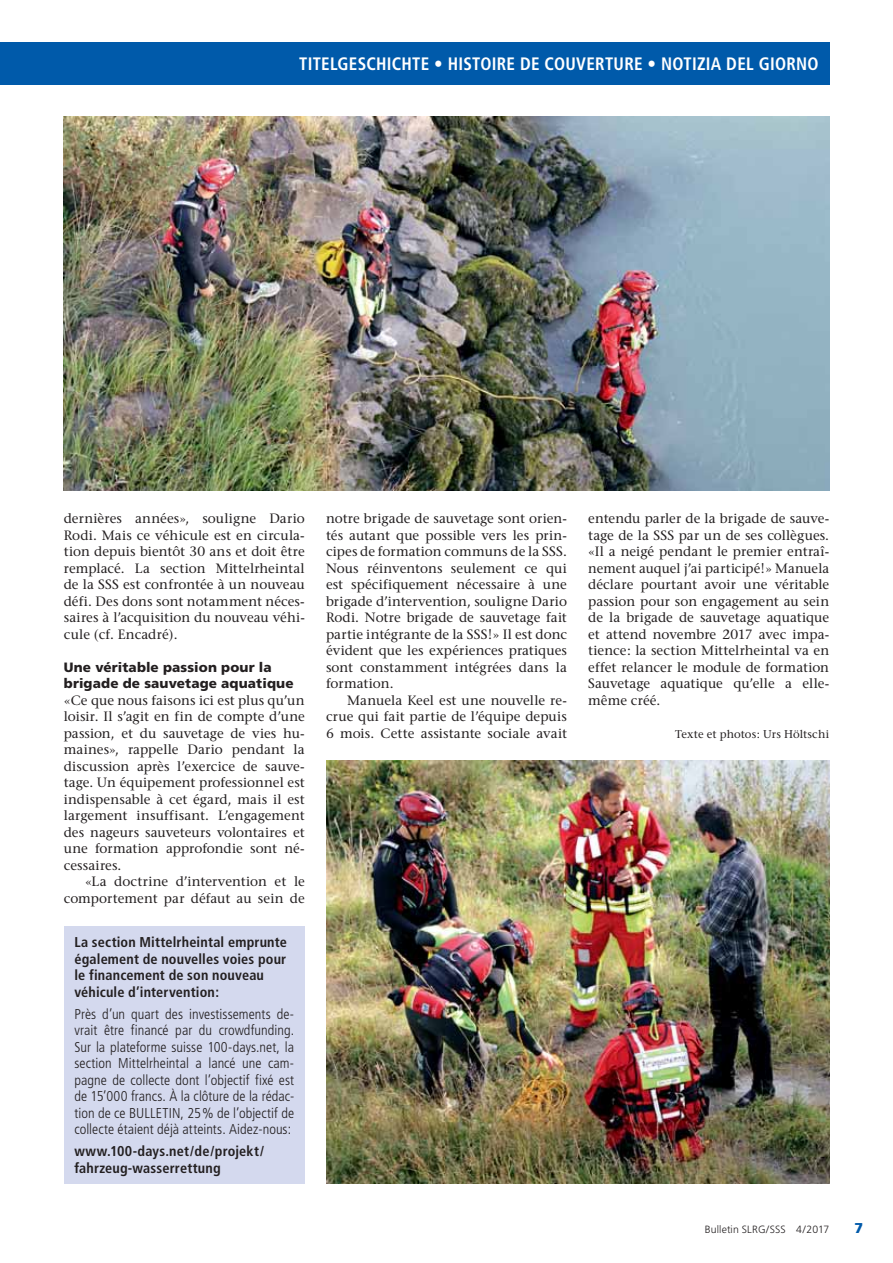
<style>
.page{position:relative;width:893px;height:1263px;background:#fff}
.page>*{position:absolute;margin:0;border:0;box-sizing:border-box;transform-origin:0 0}
.t1{font:700 condensed 18px "Frutiger";letter-spacing:.015em;color:#fff;scale:.95 1}
.t2{font:300 condensed 14.25px/16.5px "Frutiger";letter-spacing:.005em;color:#231f20;text-align:justify}
.t3{font:700 condensed 14.25px/16.5px "Frutiger";letter-spacing:.01em;color:#231f20}
.t4{font:900 14.25px "Frutiger";color:#005aaa}
.t5{font:13.5px/16.5px "Stone Serif";letter-spacing:.005em;color:#231f20;text-align:justify}
.t6{font:900 13.5px/16.5px "Frutiger";letter-spacing:.01em;color:#231f20}
.t7{font:11.25px "Stone Serif";color:#231f20}
.t8{font:300 10.5px "Frutiger";letter-spacing:.01em;color:#231f20}
</style>
<div class="page">
<div style="left:0;top:43px;width:829px;height:42px;background:#005aaa"></div>
<img style="left:64px;top:117px;width:765px;height:373px">
<img style="left:326px;top:761px;width:503px;height:422px">
<div style="left:64px;top:926px;width:241px;height:257px;background:#d4d9ee"></div>
<h1 class="t1" style="left:299px;top:56px;width:548px">TITELGESCHICHTE • HISTOIRE DE COUVERTURE • NOTIZIA DEL GIORNO</h1>
<p class="t5" style="left:64px;top:512px;width:243px">dernières années», souligne Dario Rodi. Mais ce véhicule est en circula&shy;tion depuis bientôt 30 ans et doit être remplacé. La section Mittelrheintal de la SSS est confrontée à un nouveau défi. Des dons sont notamment néces&shy;saires à l’acquisition du nouveau véhi&shy;cule (cf. Encadré).</p>
<p class="t6" style="left:64px;top:660px;width:231px">Une véritable passion pour la brigade de sauvetage aquatique</p>
<p class="t5" style="left:64px;top:693px;width:242px">«Ce que nous faisons ici est plus qu’un loisir. Il s’agit en fin de compte d’une passion, et du sauvetage de vies hu&shy;maines», rappelle Dario pendant la discussion après l’exercice de sauve&shy;tage. Un équipement professionnel est indispensable à cet égard, mais il est largement insuffisant. L’engagement des nageurs sauveteurs volontaires et une formation approfondie sont né&shy;cessaires.</p>
<p class="t5" style="left:64px;top:875px;width:242px;text-align:right">«La doctrine d’intervention et le comportement par défaut au sein de</p>
<p class="t3" style="left:74px;top:935px;width:214px">La section Mittelrheintal emprunte également de nouvelles voies pour le financement de son nouveau véhicule d’intervention:</p>
<p class="t2" style="left:74px;top:1007px;width:221px">Près d’un quart des investissements de&shy;vrait être financé par du crowdfunding.<br>Sur la plateforme suisse 100-days.net, la section Mittelrheintal a lancé une cam&shy;pagne de collecte dont l’objectif fixé est de 15’000 francs. À la clôture de la rédac&shy;tion de ce BULLETIN, 25% de l’objectif de collecte étaient déjà atteints. Aidez-nous:</p>
<p class="t3" style="left:74px;top:1144px;width:191px">www.100-days.net/de/projekt/ fahrzeug-wasserrettung</p>
<p class="t5" style="left:326px;top:512px;width:243px">notre brigade de sauvetage sont orien&shy;tés autant que possible vers les prin&shy;cipes de formation communs de la SSS.<br>Nous réinventons seulement ce qui est spécifiquement nécessaire à une brigade d’intervention, souligne Dario Rodi. Notre brigade de sauvetage fait partie intégrante de la SSS!» Il est donc évident que les expériences pratiques sont constamment intégrées dans la formation.</p>
<p class="t5" style="left:326px;top:693px;width:242px;text-indent:21px">Manuela Keel est une nouvelle re&shy;crue qui fait partie de l’équipe depuis 6 mois. Cette assistante sociale avait</p>
<p class="t5" style="left:588px;top:512px;width:242px">entendu parler de la brigade de sauve&shy;tage de la SSS par un de ses collègues. «Il a neigé pendant le premier entraî&shy;nement auquel j’ai participé!» Manuela déclare pourtant avoir une véritable passion pour son engagement au sein de la brigade de sauvetage aquatique et attend novembre 2017 avec impa&shy;tience: la section Mittelrheintal va en effet relancer le module de formation Sauvetage aquatique qu’elle a elle&shy;même créé.</p>
<p class="t7" style="left:675px;top:730px;width:156px">Texte et photos: Urs Höltschi</p>
<p class="t8" style="left:705px;top:1225px;width:126px">Bulletin SLRG/SSS 4/2017</p>
<p class="t4" style="left:854px;top:1222px;width:10px">7</p>
</div>
